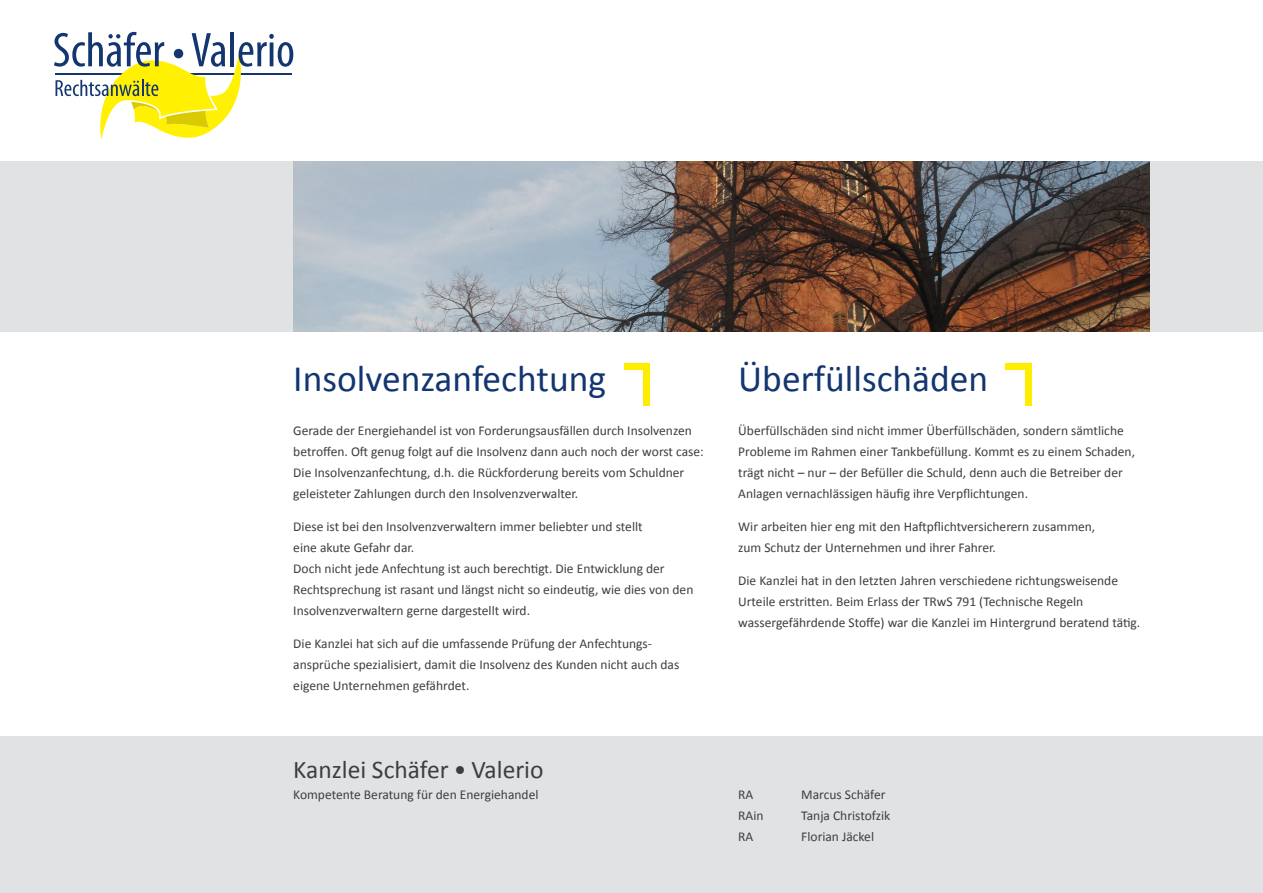
<style>
.page{position:relative;width:1263px;height:893px;background:#fff}
.page>*{position:absolute;margin:0;border:0;box-sizing:border-box;transform-origin:0 0}
.t1{font:37.5px "Calibri";color:#133670}
.t2{font:25.5px "Calibri";color:#3e3e3f}
.t3{font:13.5px/21px "Calibri";color:#3e3e3f}
</style>
<div class="page">
<div style="left:0;top:736px;width:1263px;height:157px;background:#e1e2e4"></div>
<div style="left:0;top:162px;width:1263px;height:170px;background:#e1e2e4"></div>
<img style="left:293px;top:162px;width:856px;height:170px">
<div style="left:624px;top:363px;width:25px;height:7px;background:#ffed00"></div>
<div style="left:643px;top:363px;width:6px;height:43px;background:#ffed00"></div>
<div style="left:1006px;top:363px;width:25px;height:7px;background:#ffed00"></div>
<div style="left:1025px;top:363px;width:6px;height:43px;background:#ffed00"></div>
<svg style="left:54px;top:32px;width:239px;height:108px"></svg>
<h1 class="t1" style="left:293px;top:355px;width:314px">Insolvenzanfechtung</h1>
<h1 class="t1" style="left:738px;top:355px;width:252px">Überfüllschäden</h1>
<p class="t3" style="left:293px;top:420px;width:412px">Gerade der Energiehandel ist von Forderungsausfällen durch Insolvenzen betroffen. Oft genug folgt auf die Insolvenz dann auch noch der worst case:<br>Die Insolvenzanfechtung, d.h. die Rückforderung bereits vom Schuldner geleisteter Zahlungen durch den Insolvenzverwalter.</p>
<p class="t3" style="left:293px;top:516px;width:402px">Diese ist bei den Insolvenzverwaltern immer beliebter und stellt<br>eine akute Gefahr dar.<br>Doch nicht jede Anfechtung ist auch berechtigt. Die Entwicklung der Rechtsprechung ist rasant und längst nicht so eindeutig, wie dies von den Insolvenzverwaltern gerne dargestellt wird.</p>
<p class="t3" style="left:293px;top:633px;width:387px">Die Kanzlei hat sich auf die umfassende Prüfung der Anfechtungs&shy;ansprüche spezialisiert, damit die Insolvenz des Kunden nicht auch das eigene Unternehmen gefährdet.</p>
<p class="t3" style="left:738px;top:420px;width:398px">Überfüllschäden sind nicht immer Überfüllschäden, sondern sämtliche Probleme im Rahmen einer Tankbefüllung. Kommt es zu einem Schaden, trägt nicht – nur – der Befüller die Schuld, denn auch die Betreiber der Anlagen vernachlässigen häufig ihre Verpflichtungen.</p>
<p class="t3" style="left:738px;top:516px;width:359px">Wir arbeiten hier eng mit den Haftpflichtversicherern zusammen, zum Schutz der Unternehmen und ihrer Fahrer.</p>
<p class="t3" style="left:738px;top:570px;width:404px">Die Kanzlei hat in den letzten Jahren verschiedene richtungsweisende<br>Urteile erstritten. Beim Erlass der TRwS 791 (Technische Regeln wassergefährdende Stoffe) war die Kanzlei im Hintergrund beratend tätig.</p>
<h2 class="t2" style="left:293px;top:754px;width:252px">Kanzlei Schäfer • Valerio</h2>
<p class="t3" style="left:293px;top:784px;width:247px">Kompetente Beratung für den Energiehandel</p>
<p class="t3" style="left:738px;top:784px;width:17px">RA</p>
<p class="t3" style="left:801px;top:784px;width:86px">Marcus Schäfer</p>
<p class="t3" style="left:738px;top:805px;width:27px">RAin</p>
<p class="t3" style="left:801px;top:805px;width:91px">Tanja Christofzik</p>
<p class="t3" style="left:738px;top:826px;width:17px">RA</p>
<p class="t3" style="left:801px;top:826px;width:74px">Florian Jäckel</p>
</div>
